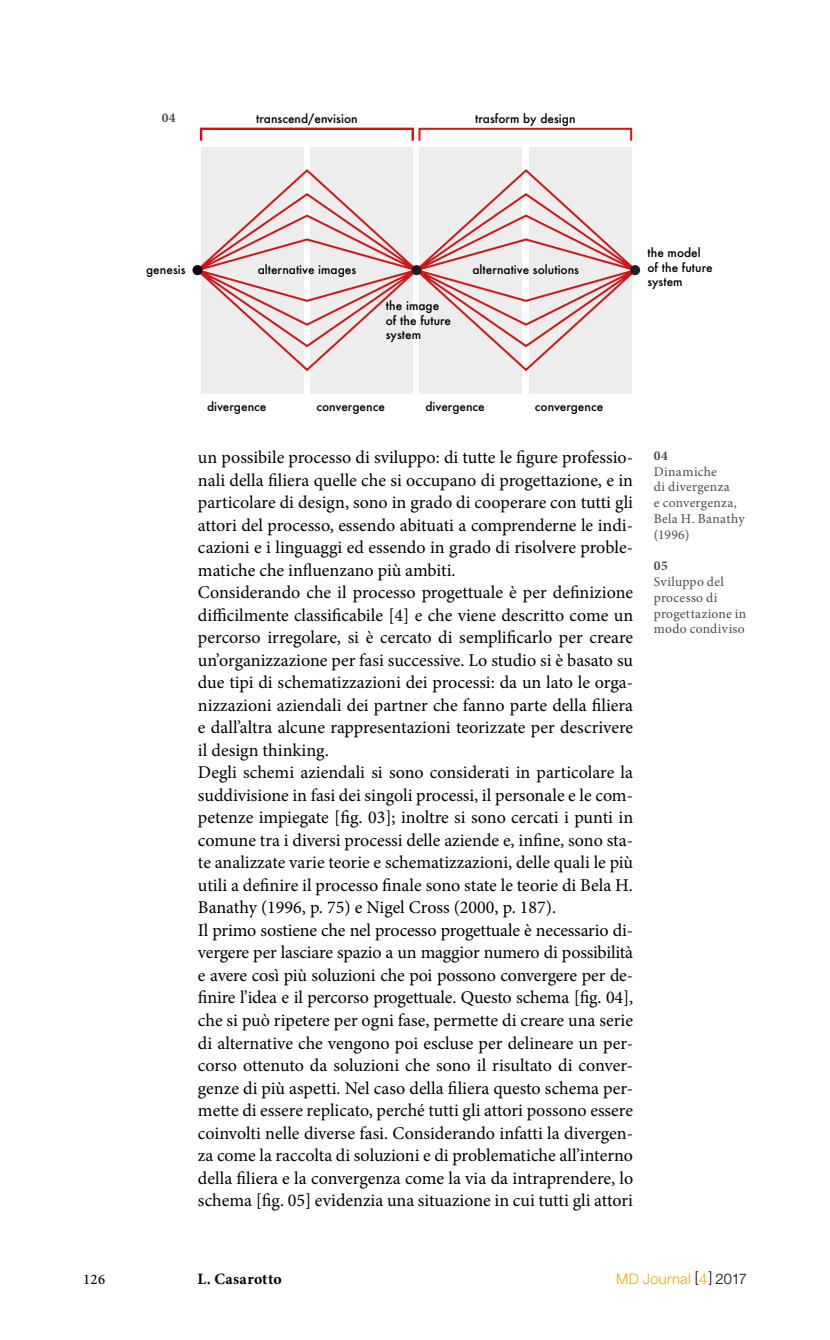
<style>
.page{position:relative;width:830px;height:1340px;background:#fff}
.page>*{position:absolute;margin:0;border:0;box-sizing:border-box;transform-origin:0 0}
.t1{font:18px/22.5px "Minion Pro";color:#000}
.t2{font:700 15.75px "Minion Pro";letter-spacing:.025em;color:#000}
.t3{font:300 14.62px "Helvetica Neue";letter-spacing:.02em;color:#f7a600}
.t4{font:500 14.62px "Minion Pro";color:#000}
.t5{font:13.5px/15.8px "Minion Pro";letter-spacing:.02em;color:#4a4a49}
.t6{font:700 13.5px "Minion Pro";color:#4a4a49}
.t7{font:500 11.92px/14.2px "Futura";color:#000}
.s1{color:#000}
</style>
<div class="page">
<div style="left:310px;top:147px;width:102px;height:246px;background:#ededed"></div>
<div style="left:201px;top:147px;width:102px;height:246px;background:#ededed"></div>
<div style="left:528px;top:147px;width:103px;height:246px;background:#ededed"></div>
<div style="left:419px;top:147px;width:102px;height:246px;background:#ededed"></div>
<svg style="left:194px;top:168px;width:447px;height:204px"></svg>
<div style="left:629px;top:265px;width:10px;height:10px;background:#231f20;border-radius:50%"></div>
<div style="left:411px;top:265px;width:10px;height:10px;background:#231f20;border-radius:50%"></div>
<div style="left:192px;top:265px;width:10px;height:10px;background:#000;border-radius:50%"></div>
<div style="left:200px;top:128px;width:214px;height:14px;border:2px solid #e30613"></div>
<div style="left:418px;top:128px;width:214px;height:14px;border:2px solid #cd171a"></div>
<p class="t6" style="left:161px;top:108px;width:16px">04</p>
<p class="t7" style="left:256px;top:111px;width:103px">transcend/envision</p>
<p class="t7" style="left:475px;top:111px;width:102px">trasform by design</p>
<p class="t7" style="left:146px;top:262px;width:41px">genesis</p>
<p class="t7" style="left:257px;top:263px;width:100px">alternative images</p>
<p class="t7" style="left:472px;top:263px;width:108px">alternative solutions</p>
<p class="t7" style="left:385px;top:299px;width:67px">the image of the future system</p>
<p class="t7" style="left:647px;top:245px;width:67px">the model of the future system</p>
<p class="t7" style="left:207px;top:400px;width:61px">divergence</p>
<p class="t7" style="left:316px;top:400px;width:70px">convergence</p>
<p class="t7" style="left:425px;top:400px;width:61px">divergence</p>
<p class="t7" style="left:534px;top:400px;width:70px">convergence</p>
<p class="t1" style="left:198px;top:446px;width:436px">un possibile processo di sviluppo: di tutte le figure professio&shy;nali della filiera quelle che si occupano di progettazione, e in particolare di design, sono in grado di cooperare con tutti gli attori del processo, essendo abituati a comprenderne le indi&shy;cazioni e i linguaggi ed essendo in grado di risolvere proble&shy;matiche che influenzano più ambiti.<br>Considerando che il processo progettuale è per definizione difficilmente classificabile [4] e che viene descritto come un percorso irregolare, si è cercato di semplificarlo per creare un’organizzazione per fasi successive. Lo studio si è basato su due tipi di schematizzazioni dei processi: da un lato le orga&shy;nizzazioni aziendali dei partner che fanno parte della filiera e dall’altra alcune rappresentazioni teorizzate per descrivere il design thinking.<br>Degli schemi aziendali si sono considerati in particolare la suddivisione in fasi dei singoli processi, il personale e le com&shy;petenze impiegate [fig. 03]; inoltre si sono cercati i punti in comune tra i diversi processi delle aziende e, infine, sono sta&shy;te analizzate varie teorie e schematizzazioni, delle quali le più utili a definire il processo finale sono state le teorie di Bela H.<br>Banathy (1996, p. 75) e Nigel Cross (2000, p. 187).<br>Il primo sostiene che nel processo progettuale è necessario di&shy;vergere per lasciare spazio a un maggior numero di possibilità e avere così più soluzioni che poi possono convergere per de&shy;finire l’idea e il percorso progettuale. Questo schema [fig. 04], che si può ripetere per ogni fase, permette di creare una serie di alternative che vengono poi escluse per delineare un per&shy;corso ottenuto da soluzioni che sono il risultato di conver&shy;genze di più aspetti. Nel caso della filiera questo schema per&shy;mette di essere replicato, perché tutti gli attori possono essere coinvolti nelle diverse fasi. Considerando infatti la divergen&shy;za come la raccolta di soluzioni e di problematiche all’interno della filiera e la convergenza come la via da intraprendere, lo schema [fig. 05] evidenzia una situazione in cui tutti gli attori</p>
<p class="t6" style="left:653px;top:446px;width:16px">04</p>
<p class="t5" style="left:653px;top:463px;width:92px">Dinamiche<br>di divergenza<br>e convergenza,<br>Bela H. Banathy (1996)</p>
<p class="t6" style="left:653px;top:556px;width:15px">05</p>
<p class="t5" style="left:653px;top:574px;width:94px">Sviluppo del processo di progettazione in modo condiviso</p>
<p class="t4" style="left:83px;top:1268px;width:24px">126</p>
<p class="t2" style="left:197px;top:1267px;width:86px">L. Casarotto</p>
<p class="t3" style="left:616px;top:1269px;width:132px">MD Journal <span class="s1">[</span> 4<span class="s1">] 2017</span></p>
</div>
